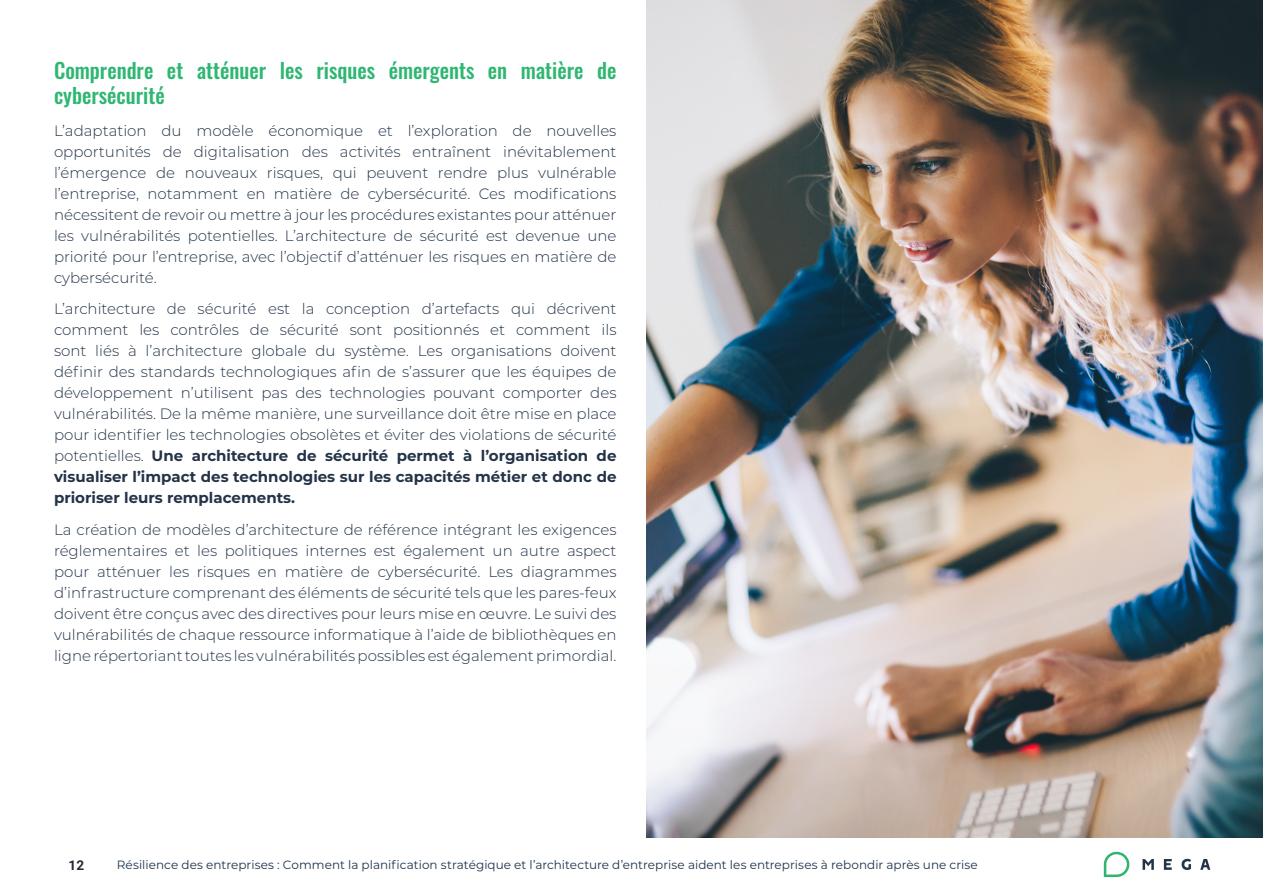
<style>
.page{position:relative;width:1263px;height:893px;background:#fff}
.page>*{position:absolute;margin:0;border:0;box-sizing:border-box;transform-origin:0 0}
.t1{font:21px/25.2px "Oswald";color:#2fb772}
.t2{font:300 15px/21px "Montserrat";color:#233348;text-align:justify}
.t3{font:700 13.5px "Roboto";color:#222a36}
.t4{font:12px "Montserrat";letter-spacing:.005em;color:#1c334b}
.s1{font-weight:700}
</style>
<div class="page">
<svg style="left:1104px;top:852px;width:26px;height:25px"></svg>
<svg style="left:1142px;top:859px;width:12px;height:11px"></svg>
<svg style="left:1164px;top:859px;width:8px;height:11px"></svg>
<svg style="left:1181px;top:859px;width:10px;height:11px"></svg>
<svg style="left:1200px;top:859px;width:10px;height:11px"></svg>
<img style="left:646px;top:0;width:617px;height:838px">
<hr style="left:1262px;top:670px;width:1px;height:223px;background:#1c334b">
<p class="t1" style="left:54px;top:56px;width:564px">Comprendre et atténuer les risques émergents en matière de cybersécurité</p>
<p class="t2" style="left:54px;top:119px;width:564px">L’adaptation du modèle économique et l’exploration de nouvelles opportunités de digitalisation des activités entraînent inévitablement l’émergence de nouveaux risques, qui peuvent rendre plus vulnérable l’entreprise, notamment en matière de cybersécurité. Ces modifications nécessitent de revoir ou mettre à jour les procédures existantes pour atténuer les vulnérabilités potentielles. L’architecture de sécurité est devenue une priorité pour l’entreprise, avec l’objectif d’atténuer les risques en matière de cybersécurité.</p>
<p class="t2" style="left:54px;top:298px;width:564px">L’architecture de sécurité est la conception d’artefacts qui décrivent comment les contrôles de sécurité sont positionnés et comment ils sont liés à l’architecture globale du système. Les organisations doivent définir des standards technologiques afin de s’assurer que les équipes de développement n’utilisent pas des technologies pouvant comporter des vulnérabilités. De la même manière, une surveillance doit être mise en place pour identifier les technologies obsolètes et éviter des violations de sécurité potentielles. <span class="s1">Une architecture de sécurité permet à l’organisation de visualiser l’impact des technologies sur les capacités métier et donc de prioriser leurs remplacements.</span></p>
<p class="t2" style="left:54px;top:518px;width:564px">La création de modèles d’architecture de référence intégrant les exigences réglementaires et les politiques internes est également un autre aspect pour atténuer les risques en matière de cybersécurité. Les diagrammes d’infrastructure comprenant des éléments de sécurité tels que les pares-feux doivent être conçus avec des directives pour leurs mise en œuvre. Le suivi des vulnérabilités de chaque ressource informatique à l’aide de bibliothèques en ligne répertoriant toutes les vulnérabilités possibles est également primordial.</p>
<p class="t3" style="left:69px;top:856px;width:17px">12</p>
<p class="t4" style="left:117px;top:857px;width:862px">Résilience des entreprises : Comment la planification stratégique et l’architecture d’entreprise aident les entreprises à rebondir après une crise</p>
</div>
